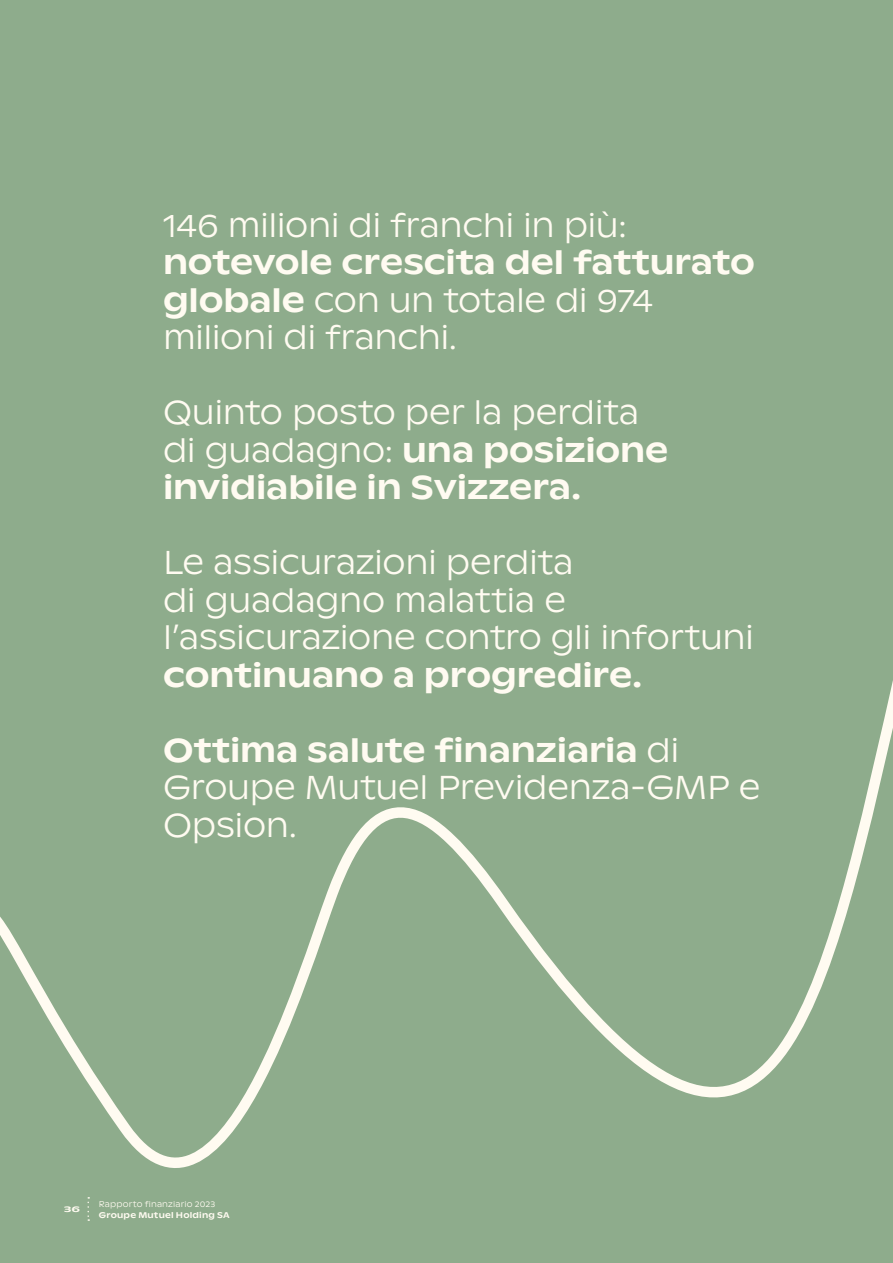
<style>
.page{position:relative;width:893px;height:1263px;background:#8eac8c}
.page>*{position:absolute;margin:0;border:0;box-sizing:border-box;transform-origin:0 0}
.t1{font:300 33px/37.5px "ABC Ginto Nord";letter-spacing:-.015em;color:#fffbf1}
.t2{font:500 33px/37.5px "ABC Ginto Nord";letter-spacing:-.005em;color:#fffbf1}
.t3{font:300 8.25px "ABC Ginto Nord";letter-spacing:.02em;color:#fffbf1}
.t4{font:500 8.25px "ABC Ginto Nord";letter-spacing:.025em;color:#fffbf1}
.t5{font:500 8.25px "ABC Ginto Nord";letter-spacing:.025em;color:#fffbf1;scale:1.5 1}
.s1{font-weight:300}
.s2{font-weight:500}
</style>
<div class="page">
<svg style="left:0;top:681px;width:893px;height:540px"></svg>
<svg style="left:87px;top:1197px;width:2px;height:24px"></svg>
<p class="t1" style="left:163px;top:206px;width:465px">146 milioni di franchi in più:</p>
<p class="t2" style="left:163px;top:243px;width:593px">notevole crescita del fatturato globale <span class="s1">con un totale di 974 milioni di franchi.</span></p>
<p class="t1" style="left:163px;top:393px;width:507px">Quinto posto per la perdita di guadagno: <span class="s2">una posizione invidiabile in Svizzera.</span></p>
<p class="t1" style="left:163px;top:543px;width:592px">Le assicurazioni perdita<br>di guadagno malattia e l’assicurazione contro gli infortuni</p>
<p class="t2" style="left:163px;top:656px;width:481px">continuano a progredire.</p>
<p class="t1" style="left:163px;top:731px;width:599px"><span class="s2">Ottima salute finanziaria</span> di<br>Groupe Mutuel Previdenza-GMP e<br>Opsion.</p>
<p class="t5" style="left:64px;top:1204px;width:13px">36</p>
<p class="t3" style="left:99px;top:1199px;width:118px">Rapporto finanziario 2023</p>
<p class="t4" style="left:99px;top:1209px;width:132px">Groupe Mutuel Holding SA</p>
</div>
